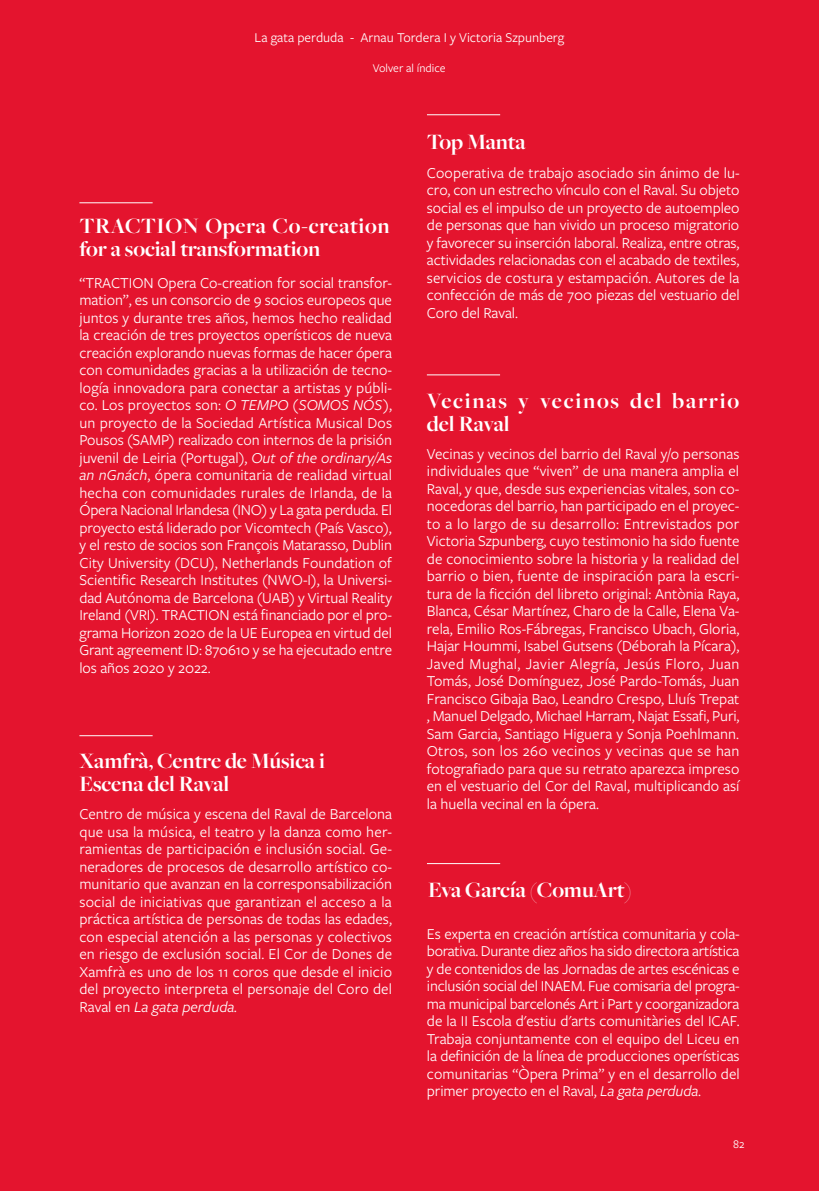
<style>
.page{position:relative;width:819px;height:1191px;background:#e4142e}
.page>*{position:absolute;margin:0;border:0;box-sizing:border-box;transform-origin:0 0}
.t1{font:700 22.75px/22.8px "Freight Big Pro";letter-spacing:-.005em;color:#fff}
.t2{font:700 22.75px/22.8px "Freight Big Pro";letter-spacing:.075em;color:#fff}
.t3{font:15.75px/17.5px "Freight Sans Pro";color:#fff;text-align:justify}
.t4{font:14px "Freight Sans Pro";color:#fff}
.t5{font:12.25px "Freight Sans Pro";color:#fff}
.s1{font-style:italic}
</style>
<div class="page">
<hr style="left:79px;top:202px;width:74px;height:1px;background:#fff">
<hr style="left:427px;top:114px;width:73px;height:1px;background:#fff">
<hr style="left:427px;top:374px;width:73px;height:1px;background:#fff">
<hr style="left:79px;top:735px;width:74px;height:1px;background:#fff">
<hr style="left:427px;top:863px;width:73px;height:1px;background:#fff">
<p class="t4" style="left:255px;top:28px;width:311px">La gata perduda - Arnau Tordera I y Victoria Szpunberg</p>
<p class="t5" style="left:373px;top:60px;width:74px">Volver al índice</p>
<h1 class="t1" style="left:79px;top:214px;width:312px">TRACTION Opera Co-creation for a social transformation</h1>
<p class="t3" style="left:79px;top:273px;width:314px">“TRACTION Opera Co-creation for social transfor&shy;mation”, es un consorcio de 9 socios europeos que juntos y durante tres años, hemos hecho realidad la creación de tres proyectos operísticos de nueva creación explorando nuevas formas de hacer ópera con comunidades gracias a la utilización de tecno&shy;logía innovadora para conectar a artistas y públi&shy;co. Los proyectos son: <span class="s1">O TEMPO (SOMOS NÓS)</span>, un proyecto de la Sociedad Artística Musical Dos Pousos (SAMP) realizado con internos de la prisión juvenil de Leiria (Portugal), <span class="s1">Out of the ordinary/As an nGnách</span>, ópera comunitaria de realidad virtual hecha con comunidades rurales de Irlanda, de la Ópera Nacional Irlandesa (INO) y La gata perduda. El proyecto está liderado por Vicomtech (País Vasco), y el resto de socios son François Matarasso, Dublin City University (DCU), Netherlands Foundation of Scientific Research Institutes (NWO-I), la Universi&shy;dad Autónoma de Barcelona (UAB) y Virtual Reality Ireland (VRI). TRACTION está financiado por el pro&shy;grama Horizon 2020 de la UE Europea en virtud del Grant agreement ID: 870610 y se ha ejecutado entre los años 2020 y 2022.</p>
<h1 class="t1" style="left:79px;top:749px;width:247px">Xamfrà, Centre de Música i<br>Escena del Raval</h1>
<p class="t3" style="left:79px;top:804px;width:314px">Centro de música y escena del Raval de Barcelona que usa la música, el teatro y la danza como her&shy;ramientas de participación e inclusión social. Ge&shy;neradores de procesos de desarrollo artístico co&shy;munitario que avanzan en la corresponsabilización social de iniciativas que garantizan el acceso a la práctica artística de personas de todas las edades, con especial atención a las personas y colectivos en riesgo de exclusión social. El Cor de Dones de Xamfrà es uno de los 11 coros que desde el inicio del proyecto interpreta el personaje del Coro del Raval en <span class="s1">La gata perduda.</span></p>
<h1 class="t1" style="left:427px;top:130px;width:100px">Top Manta</h1>
<p class="t3" style="left:427px;top:163px;width:314px">Cooperativa de trabajo asociado sin ánimo de lu&shy;cro, con un estrecho vínculo con el Raval. Su objeto social es el impulso de un proyecto de autoempleo de personas que han vivido un proceso migratorio y favorecer su inserción laboral. Realiza, entre otras, actividades relacionadas con el acabado de textiles, servicios de costura y estampación. Autores de la confección de más de 700 piezas del vestuario del Coro del Raval.</p>
<h1 class="t2" style="left:427px;top:389px;width:314px">Vecinas y vecinos del barrio del Raval</h1>
<p class="t3" style="left:427px;top:444px;width:314px">Vecinas y vecinos del barrio del Raval y/o personas individuales que “viven” de una manera amplia el Raval, y que, desde sus experiencias vitales, son co&shy;nocedoras del barrio, han participado en el proyec&shy;to a lo largo de su desarrollo: Entrevistados por Victoria Szpunberg, cuyo testimonio ha sido fuente de conocimiento sobre la historia y la realidad del barrio o bien, fuente de inspiración para la escri&shy;tura de la ficción del libreto original: Antònia Raya, Blanca, César Martínez, Charo de la Calle, Elena Va&shy;rela, Emilio Ros-Fábregas, Francisco Ubach, Gloria, Hajar Hoummi, Isabel Gutsens (Déborah la Pícara), Javed Mughal, Javier Alegría, Jesús Floro, Juan Tomás, José Domínguez, José Pardo-Tomás, Juan Francisco Gibaja Bao, Leandro Crespo, Lluís Trepat , Manuel Delgado, Michael Harram, Najat Essafi, Puri, Sam Garcia, Santiago Higuera y Sonja Poehlmann.<br>Otros, son los 260 vecinos y vecinas que se han fotografiado para que su retrato aparezca impreso en el vestuario del Cor del Raval, multiplicando así la huella vecinal en la ópera.</p>
<h1 class="t1" style="left:428px;top:877px;width:205px">Eva García (ComuArt)</h1>
<p class="t3" style="left:427px;top:924px;width:314px">Es experta en creación artística comunitaria y cola&shy;borativa. Durante diez años ha sido directora artística y de contenidos de las Jornadas de artes escénicas e inclusión social del INAEM. Fue comisaria del progra&shy;ma municipal barcelonés Art i Part y coorganizadora de la II Escola d'estiu d'arts comunitàries del ICAF.<br>Trabaja conjuntamente con el equipo del Liceu en la definición de la línea de producciones operísticas comunitarias “Òpera Prima” y en el desarrollo del primer proyecto en el Raval, <span class="s1">La gata perduda</span>.</p>
<p class="t5" style="left:733px;top:1135px;width:13px">82</p>
</div>
